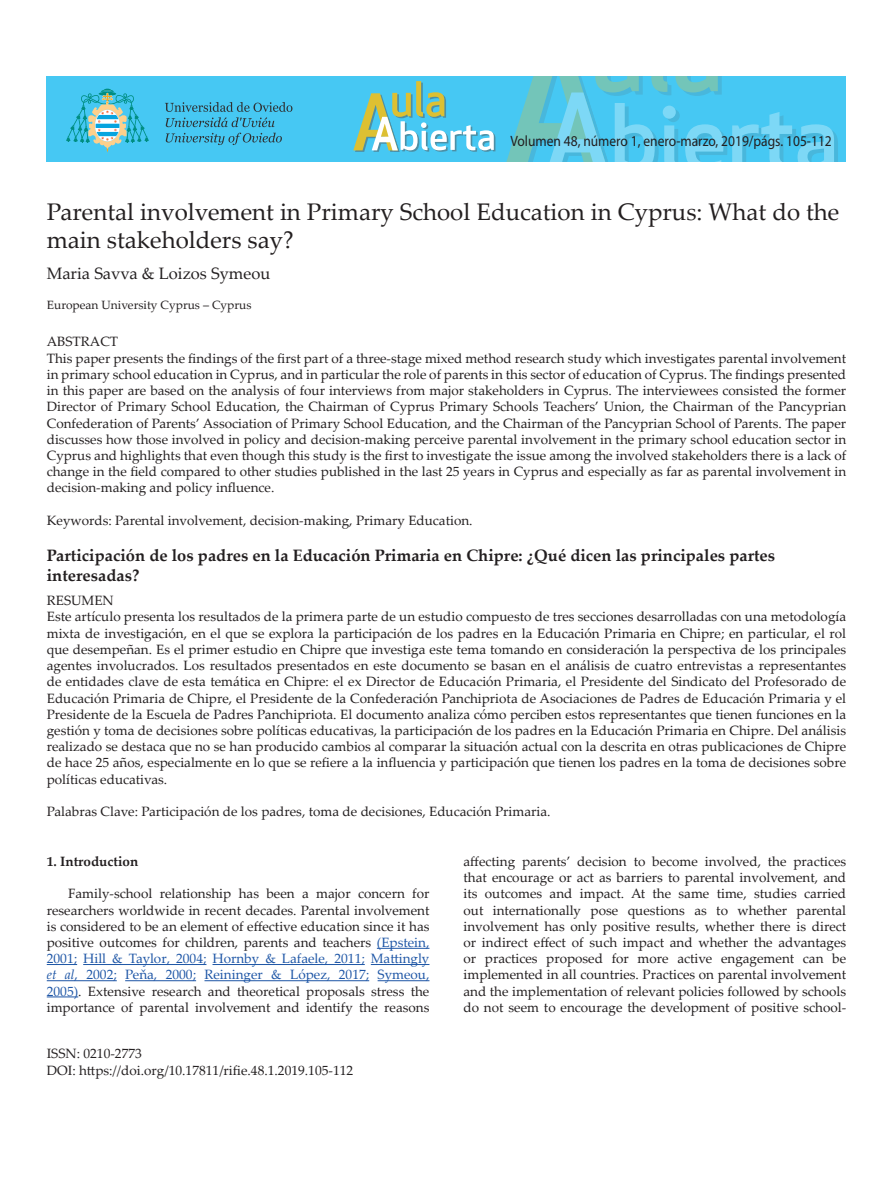
<style>
.page{position:relative;width:893px;height:1191px;background:#fff}
.page>*{position:absolute;margin:0;border:0;box-sizing:border-box;transform-origin:0 0}
.t1{font:24px/28.8px "Palatino Linotype";color:#231f20}
.t2{font:700 16.5px/19.8px "Palatino Linotype";color:#231f20}
.t3{font:16.5px "Palatino Linotype";color:#231f20}
.t4{font:15px "Myriad Pro";color:#231f20;scale:.9 1}
.t5{font:13.5px/16.2px "Palatino Linotype";color:#231f20}
.t6{font:700 13.5px "Palatino Linotype";color:#231f20}
.t7{font:12px "Palatino Linotype";color:#231f20}
.s1{color:#1e56a6}
.s2{font-style:italic;color:#1e56a6}
</style>
<div class="page">
<hr style="left:377px;top:948px;width:52px;height:1px;background:#1e56a6">
<hr style="left:47px;top:964px;width:30px;height:1px;background:#1e56a6">
<hr style="left:83px;top:964px;width:123px;height:1px;background:#1e56a6">
<hr style="left:212px;top:964px;width:153px;height:1px;background:#1e56a6">
<hr style="left:371px;top:964px;width:58px;height:1px;background:#1e56a6">
<hr style="left:47px;top:980px;width:70px;height:1px;background:#1e56a6">
<hr style="left:125px;top:980px;width:71px;height:1px;background:#1e56a6">
<hr style="left:204px;top:980px;width:165px;height:1px;background:#1e56a6">
<hr style="left:378px;top:980px;width:51px;height:1px;background:#1e56a6">
<hr style="left:47px;top:996px;width:31px;height:1px;background:#1e56a6">
<div style="left:46px;top:76px;width:800px;height:85px;background:#46c8f3"></div>
<svg style="left:507px;top:76px;width:331px;height:85px"></svg>
<svg style="left:165px;top:102px;width:127px;height:25px"></svg>
<svg style="left:166px;top:133px;width:116px;height:12px"></svg>
<svg style="left:66px;top:89px;width:83px;height:63px"></svg>
<svg style="left:353px;top:81px;width:142px;height:71px"></svg>
<p class="t4" style="left:510px;top:132px;width:359px">Volumen 48, número 1, enero-marzo, 2019/págs. 105-112</p>
<h1 class="t1" style="left:47px;top:196px;width:794px">Parental involvement in Primary School Education in Cyprus: What do the main stakeholders say?</h1>
<p class="t3" style="left:47px;top:261px;width:225px">Maria Savva &amp; Loizos Symeou</p>
<p class="t7" style="left:47px;top:296px;width:206px">European University Cyprus – Cyprus</p>
<p class="t5" style="left:47px;top:333px;width:801px">ABSTRACT<br>This paper presents the findings of the first part of a three-stage mixed method research study which investigates parental involvement in primary school education in Cyprus, and in particular the role of parents in this sector of education of Cyprus. The findings presented in this paper are based on the analysis of four interviews from major stakeholders in Cyprus. The interviewees consisted the former Director of Primary School Education, the Chairman of Cyprus Primary Schools Teachers’ Union, the Chairman of the Pancyprian Confederation of Parents’ Association of Primary School Education, and the Chairman of the Pancyprian School of Parents. The paper discusses how those involved in policy and decision-making perceive parental involvement in the primary school education sector in Cyprus and highlights that even though this study is the first to investigate the issue among the involved stakeholders there is a lack of change in the field compared to other studies published in the last 25 years in Cyprus and especially as far as parental involvement in decision-making and policy influence.</p>
<p class="t5" style="left:47px;top:511px;width:427px">Keywords: Parental involvement, decision-making, Primary Education.</p>
<p class="t2" style="left:47px;top:544px;width:730px">Participación de los padres en la Educación Primaria en Chipre: ¿Qué dicen las principales partes interesadas?</p>
<p class="t5" style="left:47px;top:592px;width:801px">RESUMEN<br>Este artículo presenta los resultados de la primera parte de un estudio compuesto de tres secciones desarrolladas con una metodología mixta de investigación, en el que se explora la participación de los padres en la Educación Primaria en Chipre; en particular, el rol que desempeñan. Es el primer estudio en Chipre que investiga este tema tomando en consideración la perspectiva de los principales agentes involucrados. Los resultados presentados en este documento se basan en el análisis de cuatro entrevistas a representantes de entidades clave de esta temática en Chipre: el ex Director de Educación Primaria, el Presidente del Sindicato del Profesorado de Educación Primaria de Chipre, el Presidente de la Confederación Panchipriota de Asociaciones de Padres de Educación Primaria y el Presidente de la Escuela de Padres Panchipriota. El documento analiza cómo perciben estos representantes que tienen funciones en la gestión y toma de decisiones sobre políticas educativas, la participación de los padres en la Educación Primaria en Chipre. Del análisis realizado se destaca que no se han producido cambios al comparar la situación actual con la descrita en otras publicaciones de Chipre de hace 25 años, especialmente en lo que se refiere a la influencia y participación que tienen los padres en la toma de decisiones sobre políticas educativas.</p>
<p class="t5" style="left:47px;top:802px;width:505px">Palabras Clave: Participación de los padres, toma de decisiones, Educación Primaria.</p>
<p class="t6" style="left:47px;top:851px;width:93px">1. Introduction</p>
<p class="t5" style="left:47px;top:885px;width:384px;text-align:justify;text-indent:21px">Family-school relationship has been a major concern for researchers worldwide in recent decades. Parental involvement is considered to be an element of effective education since it has positive outcomes for children, parents and teachers <span class="s1">(Epstein, 2001; Hill &amp; Taylor, 2004; Hornby &amp; Lafaele, 2011; Mattingly </span><span class="s2">et al</span><span class="s1">, 2002; Peňa, 2000; Reininger &amp; López, 2017; Symeou, 2005)</span>. Extensive research and theoretical proposals stress the importance of parental involvement and identify the reasons</p>
<p class="t5" style="left:47px;top:1045px;width:308px">ISSN: 0210-2773<br>DOI: https://doi.org/10.17811/rifie.48.1.2019.105-112</p>
<p class="t5" style="left:463px;top:852px;width:384px;text-align:justify">affecting parents’ decision to become involved, the practices that encourage or act as barriers to parental involvement, and its outcomes and impact. At the same time, studies carried out internationally pose questions as to whether parental involvement has only positive results, whether there is direct or indirect effect of such impact and whether the advantages or practices proposed for more active engagement can be implemented in all countries. Practices on parental involvement and the implementation of relevant policies followed by schools do not seem to encourage the development of positive school-</p>
</div>
